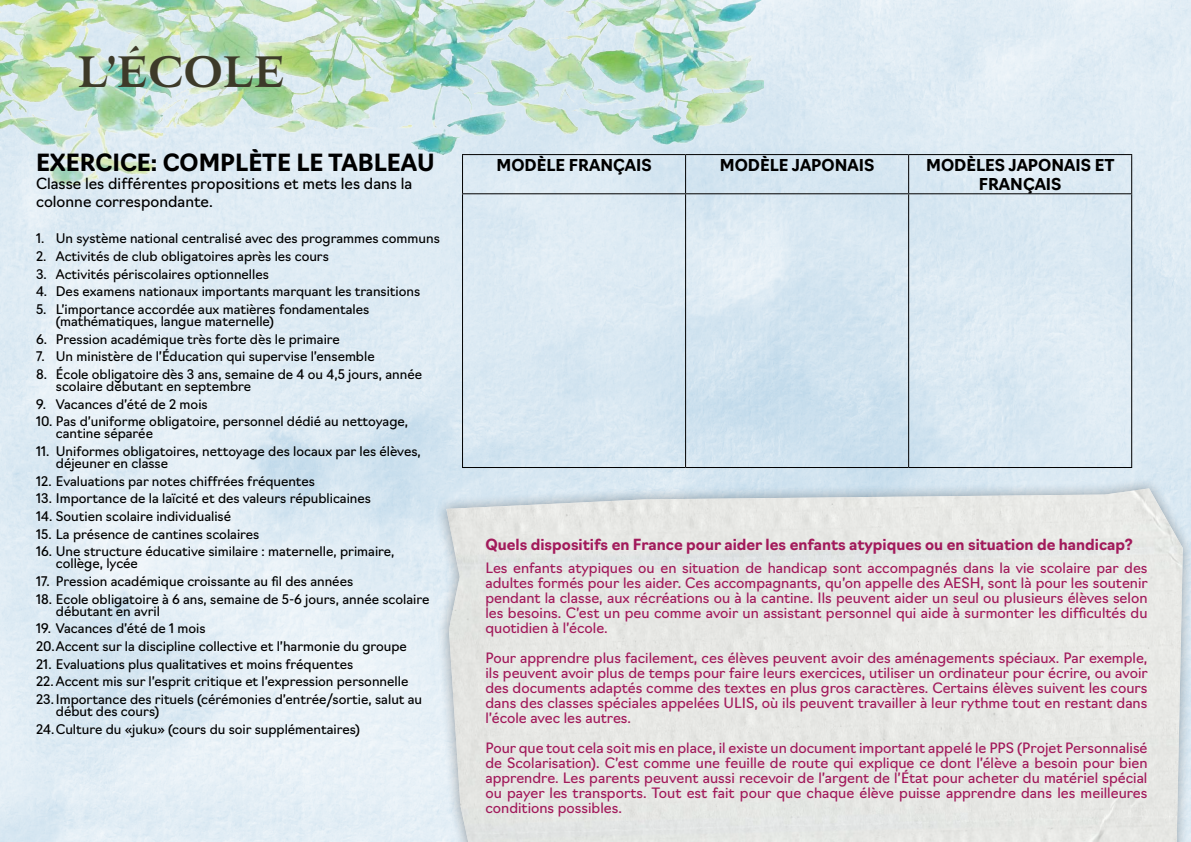
<style>
.page{position:relative;width:1191px;height:842px;background:#fff}
.page>*{position:absolute;margin:0;border:0;box-sizing:border-box;transform-origin:0 0}
.t1{font:900 55px "Aviano";color:#3d3a29;scale:.71 1}
.t2{font:700 23.2px "Navigo";color:#000}
.t3{font:700 16px/19.2px "Navigo";color:#000;text-align:center}
.t4{font:700 15px "Navigo";color:#a21a5b}
.t5{font:15px/18px "Navigo";color:#000}
.t6{font:14px/15px "Navigo";color:#a21a5b;text-align:justify}
.t7{font:13px/12px "Navigo";color:#000}
</style>
<div class="page">
<img style="left:0;top:0;width:763px;height:286px">
<hr style="left:462px;top:154px;width:223px;height:1px;background:#000">
<hr style="left:462px;top:155px;width:1px;height:38px;background:#000">
<hr style="left:685px;top:154px;width:223px;height:1px;background:#000">
<hr style="left:685px;top:155px;width:1px;height:38px;background:#000">
<hr style="left:908px;top:154px;width:224px;height:1px;background:#000">
<hr style="left:908px;top:155px;width:1px;height:38px;background:#000">
<hr style="left:1131px;top:155px;width:1px;height:38px;background:#000">
<hr style="left:462px;top:193px;width:223px;height:1px;background:#000">
<hr style="left:462px;top:194px;width:1px;height:273px;background:#000">
<hr style="left:685px;top:193px;width:223px;height:1px;background:#000">
<hr style="left:685px;top:194px;width:1px;height:273px;background:#000">
<hr style="left:908px;top:193px;width:224px;height:1px;background:#000">
<hr style="left:908px;top:194px;width:1px;height:273px;background:#000">
<hr style="left:1131px;top:194px;width:1px;height:273px;background:#000">
<hr style="left:462px;top:467px;width:223px;height:1px;background:#000">
<hr style="left:685px;top:467px;width:223px;height:1px;background:#000">
<hr style="left:908px;top:467px;width:224px;height:1px;background:#000">
<div style="left:435px;top:477px;width:756px;height:365px;background:#000;opacity:.33"></div>
<div style="left:446px;top:488px;width:736px;height:354px;background:#e6e7e4"></div>
<h1 class="t1" style="left:77px;top:44px;width:294px">L’ÉCOLE</h1>
<h2 class="t2" style="left:36px;top:145px;width:400px">EXERCICE: COMPLÈTE LE TABLEAU</h2>
<p class="t5" style="left:36px;top:174px;width:378px">Classe les différentes propositions et mets les dans la colonne correspondante.</p>
<p class="t7" style="left:36px;top:231px;width:405px">1. Un système national centralisé avec des programmes communs</p>
<p class="t7" style="left:36px;top:249px;width:294px">2. Activités de club obligatoires après les cours</p>
<p class="t7" style="left:36px;top:267px;width:234px">3. Activités périscolaires optionnelles</p>
<p class="t7" style="left:36px;top:284px;width:386px">4. Des examens nationaux importants marquant les transitions</p>
<p class="t7" style="left:56px;top:302px;width:315px;text-indent:-20px">5. L’importance accordée aux matières fondamentales (mathématiques, langue maternelle)</p>
<p class="t7" style="left:36px;top:332px;width:305px">6. Pression académique très forte dès le primaire</p>
<p class="t7" style="left:36px;top:349px;width:340px">7. Un ministère de l’Éducation qui supervise l’ensemble</p>
<p class="t7" style="left:56px;top:367px;width:368px;text-indent:-20px">8. École obligatoire dès 3 ans, semaine de 4 ou 4,5 jours, année scolaire débutant en septembre</p>
<p class="t7" style="left:36px;top:397px;width:173px">9. Vacances d’été de 2 mois</p>
<p class="t7" style="left:56px;top:414px;width:354px;text-indent:-20px">10. Pas d’uniforme obligatoire, personnel dédié au nettoyage, cantine séparée</p>
<p class="t7" style="left:56px;top:444px;width:366px;text-indent:-20px">11. Uniformes obligatoires, nettoyage des locaux par les élèves, déjeuner en classe</p>
<p class="t7" style="left:36px;top:474px;width:280px">12. Evaluations par notes chiffrées fréquentes</p>
<p class="t7" style="left:36px;top:491px;width:336px">13. Importance de la laïcité et des valeurs républicaines</p>
<p class="t7" style="left:36px;top:509px;width:197px">14. Soutien scolaire individualisé</p>
<p class="t7" style="left:36px;top:527px;width:225px">15. La présence de cantines scolaires</p>
<p class="t7" style="left:56px;top:544px;width:340px;text-indent:-20px">16. Une structure éducative similaire : maternelle, primaire, collège, lycée</p>
<p class="t7" style="left:36px;top:574px;width:319px">17. Pression académique croissante au fil des années</p>
<p class="t7" style="left:56px;top:592px;width:375px;text-indent:-20px">18. Ecole obligatoire à 6 ans, semaine de 5-6 jours, année scolaire débutant en avril</p>
<p class="t7" style="left:36px;top:619px;width:372px;line-height:17.7px">19. Vacances d’été de 1 mois<br>20.Accent sur la discipline collective et l’harmonie du groupe</p>
<p class="t7" style="left:36px;top:657px;width:319px">21. Evaluations plus qualitatives et moins fréquentes</p>
<p class="t7" style="left:36px;top:672px;width:388px;line-height:17.7px">22. Accent mis sur l’esprit critique et l’expression personnelle<br>23.Importance des rituels (cérémonies d’entrée/sortie, salut au</p>
<p class="t7" style="left:36px;top:701px;width:325px;line-height:17.7px;text-indent:20px">début des cours)<br>24.Culture du «juku» (cours du soir supplémentaires)</p>
<p class="t3" style="left:496px;top:154px;width:157px">MODÈLE FRANÇAIS</p>
<p class="t3" style="left:719px;top:154px;width:156px">MODÈLE JAPONAIS</p>
<p class="t3" style="left:926px;top:154px;width:190px">MODÈLES JAPONAIS ET<br>FRANÇAIS</p>
<p class="t4" style="left:485px;top:532px;width:649px">Quels dispositifs en France pour aider les enfants atypiques ou en situation de handicap?</p>
<p class="t6" style="left:485px;top:559px;width:664px">Les enfants atypiques ou en situation de handicap sont accompagnés dans la vie scolaire par des adultes formés pour les aider. Ces accompagnants, qu’on appelle des AESH, sont là pour les soutenir pendant la classe, aux récréations ou à la cantine. Ils peuvent aider un seul ou plusieurs élèves selon les besoins. C’est un peu comme avoir un assistant personnel qui aide à surmonter les difficultés du quotidien à l’école.</p>
<p class="t6" style="left:485px;top:649px;width:664px">Pour apprendre plus facilement, ces élèves peuvent avoir des aménagements spéciaux. Par exemple, ils peuvent avoir plus de temps pour faire leurs exercices, utiliser un ordinateur pour écrire, ou avoir des documents adaptés comme des textes en plus gros caractères. Certains élèves suivent les cours dans des classes spéciales appelées ULIS, où ils peuvent travailler à leur rythme tout en restant dans l’école avec les autres.</p>
<p class="t6" style="left:485px;top:739px;width:663px">Pour que tout cela soit mis en place, il existe un document important appelé le PPS (Projet Personnalisé de Scolarisation). C’est comme une feuille de route qui explique ce dont l’élève a besoin pour bien apprendre. Les parents peuvent aussi recevoir de l’argent de l’État pour acheter du matériel spécial ou payer les transports. Tout est fait pour que chaque élève puisse apprendre dans les meilleures conditions possibles.</p>
</div>
